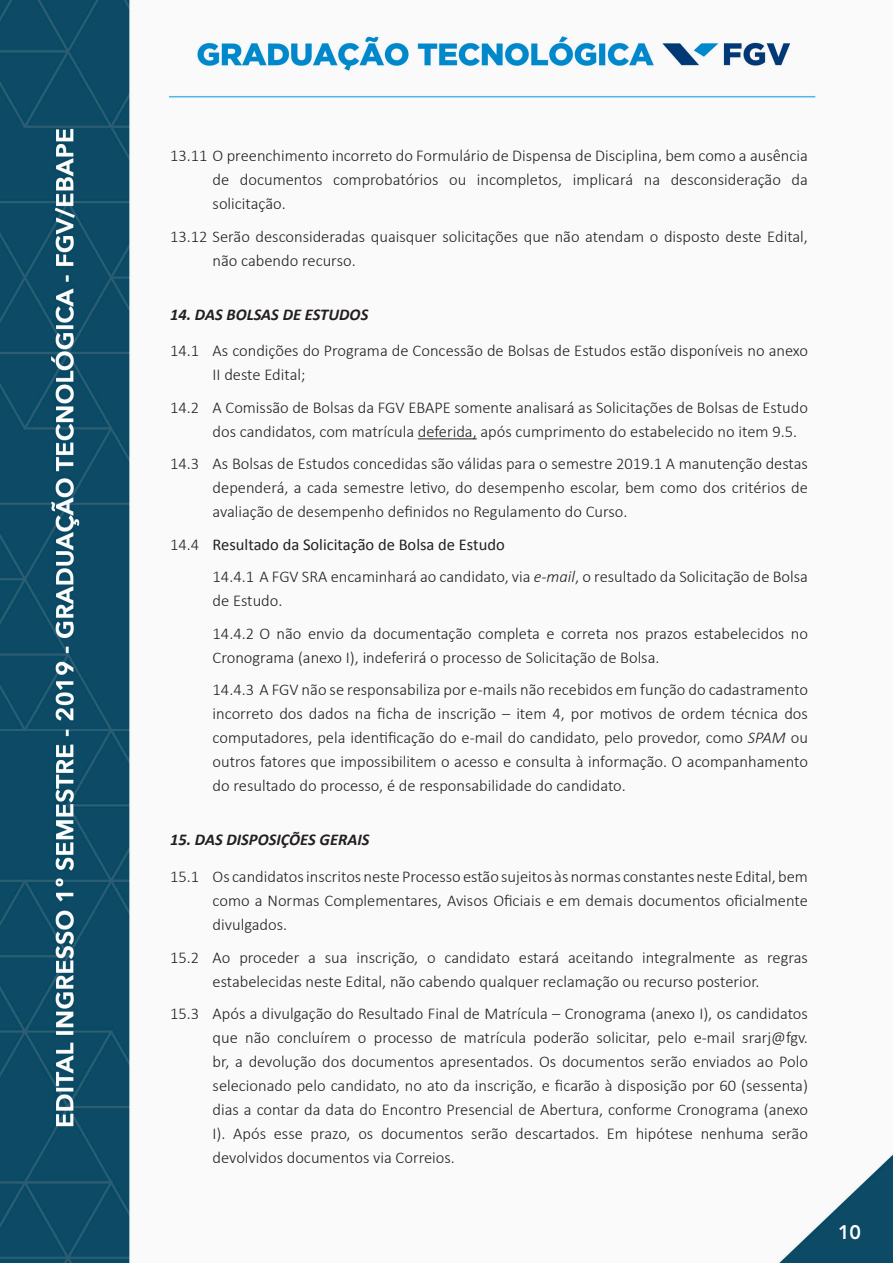
<style>
.page{position:relative;width:893px;height:1263px;background:#fff}
.page>*{position:absolute;margin:0;border:0;box-sizing:border-box;transform-origin:0 0}
.t1{font:800 19.5px "Avenir LT Std";color:#fff}
.t2{font:300 16.5px/24px "Calibri";color:#231f20}
.t3{font:italic 700 16.5px "Calibri";color:#231f20}
.s1{font-weight:400}
.s2{font-style:italic}
</style>
<div class="page">
<img style="left:0;top:0;width:893px;height:1262px">
<hr style="left:418px;top:438px;width:59px;height:1px;background:#231f20">
<p class="t2" style="left:213px;top:144px;width:597px;text-align:justify;text-indent:-43px">13.11 O preenchimento incorreto do Formulário de Dispensa de Disciplina, bem como a ausência de documentos comprobatórios ou incompletos, implicará na desconsideração da solicitação.</p>
<p class="t2" style="left:213px;top:224px;width:597px;text-indent:-43px">13.12 Serão desconsideradas quaisquer solicitações que não atendam o disposto deste Edital, não cabendo recurso.</p>
<p class="t3" style="left:170px;top:304px;width:200px">14. DAS BOLSAS DE ESTUDOS</p>
<p class="t2" style="left:213px;top:339px;width:597px;text-indent:-43px">14.1 As condições do Programa de Concessão de Bolsas de Estudos estão disponíveis no anexo<br>II deste Edital;</p>
<p class="t2" style="left:213px;top:395px;width:597px;text-indent:-43px">14.2 A Comissão de Bolsas da FGV EBAPE somente analisará as Solicitações de Bolsas de Estudo dos candidatos, com matrícula deferida, após cumprimento do estabelecido no item 9.5.</p>
<p class="t2" style="left:213px;top:452px;width:597px;text-align:justify;text-indent:-43px">14.3 As Bolsas de Estudos concedidas são válidas para o semestre 2019.1 A manutenção destas dependerá, a cada semestre letivo, do desempenho escolar, bem como dos critérios de avaliação de desempenho definidos no Regulamento do Curso.</p>
<p class="t2" style="left:213px;top:528px;width:597px;line-height:32.5px;text-indent:-43px">14.4 <span class="s1">Resultado da Solicitação de Bolsa de Estudo<br></span>14.4.1 A FGV SRA encaminhará ao candidato, via <span class="s2">e-mail</span>, o resultado da Solicitação de Bolsa</p>
<p class="t2" style="left:213px;top:584px;width:597px;line-height:32.5px">de Estudo.<br>14.4.2 O não envio da documentação completa e correta nos prazos estabelecidos no</p>
<p class="t2" style="left:213px;top:641px;width:597px;line-height:32.5px">Cronograma (anexo I), indeferirá o processo de Solicitação de Bolsa.<br>14.4.3 A FGV não se responsabiliza por e-mails não recebidos em função do cadastramento</p>
<p class="t2" style="left:213px;top:702px;width:597px;text-align:justify">incorreto dos dados na ficha de inscrição – item 4, por motivos de ordem técnica dos computadores, pela identificação do e-mail do candidato, pelo provedor, como <span class="s2">SPAM</span> ou outros fatores que impossibilitem o acesso e consulta à informação. O acompanhamento do resultado do processo, é de responsabilidade do candidato.</p>
<p class="t3" style="left:170px;top:829px;width:201px">15. DAS DISPOSIÇÕES GERAIS</p>
<p class="t2" style="left:213px;top:864px;width:597px;text-align:justify;text-indent:-43px">15.1 Os candidatos inscritos neste Processo estão sujeitos às normas constantes neste Edital, bem como a Normas Complementares, Avisos Oficiais e em demais documentos oficialmente divulgados.</p>
<p class="t2" style="left:170px;top:945px;width:639px;text-align:center">15.2 Ao proceder a sua inscrição, o candidato estará aceitando integralmente as regras estabelecidas neste Edital, não cabendo qualquer reclamação ou recurso posterior.</p>
<p class="t2" style="left:213px;top:1001px;width:597px;text-align:justify;text-indent:-43px">15.3 Após a divulgação do Resultado Final de Matrícula – Cronograma (anexo I), os candidatos que não concluírem o processo de matrícula poderão solicitar, pelo e-mail srarj@fgv. br, a devolução dos documentos apresentados. Os documentos serão enviados ao Polo selecionado pelo candidato, no ato da inscrição, e ficarão à disposição por 60 (sessenta) dias a contar da data do Encontro Presencial de Abertura, conforme Cronograma (anexo I). Após esse prazo, os documentos serão descartados. Em hipótese nenhuma serão devolvidos documentos via Correios.</p>
<p class="t1" style="left:838px;top:1220px;width:25px">10</p>
</div>
